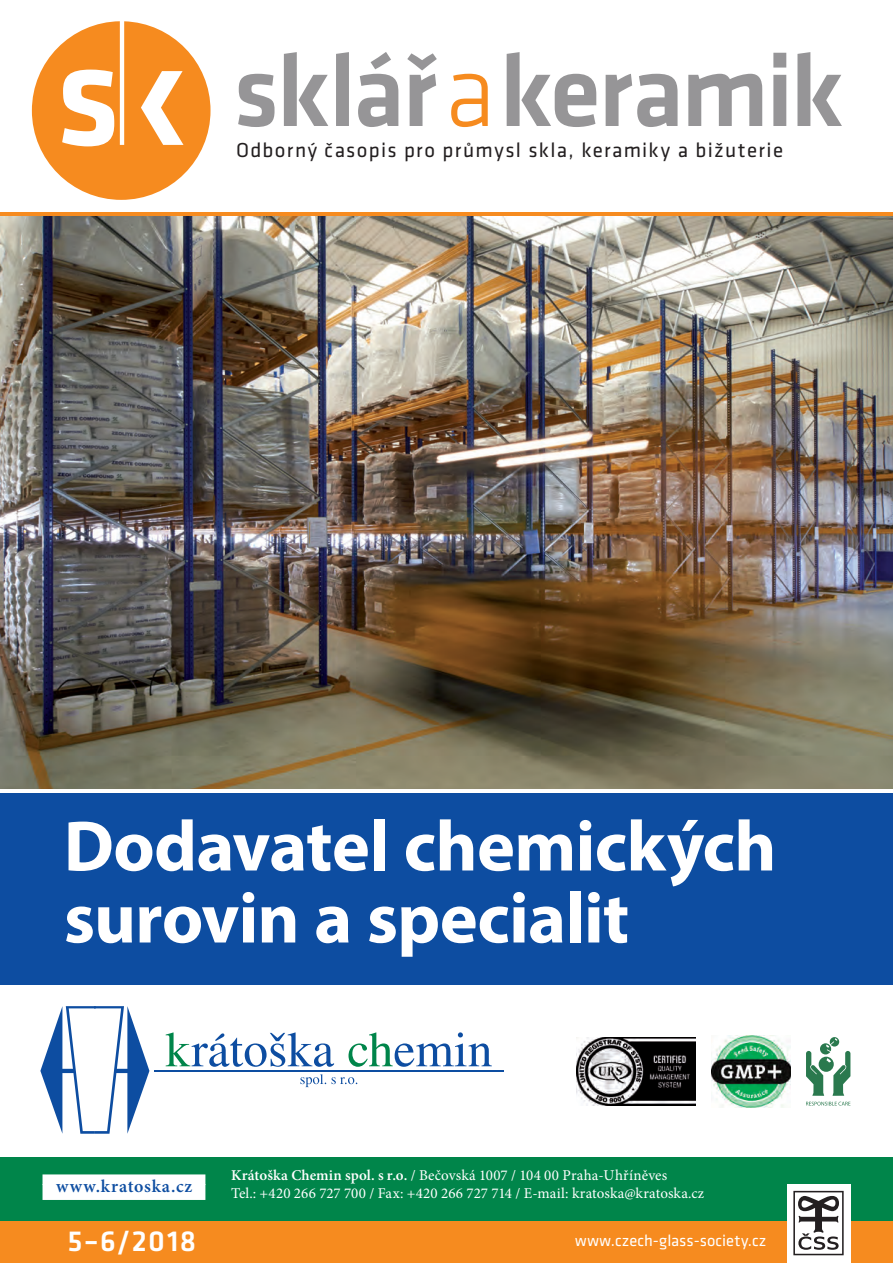
<style>
.page{position:relative;width:893px;height:1263px;background:#fff}
.page>*{position:absolute;margin:0;border:0;box-sizing:border-box;transform-origin:0 0}
.t1{font:700 72px/72px "Myriad Pro";letter-spacing:-.01em;color:#fff}
.t2{font:500 30px "Klavika Basic";color:#fff}
.t3{font:21px "Klavika Basic";letter-spacing:.06em;color:#231f20}
.t4{font:600 18px "Minion Pro";letter-spacing:.05em;color:#0d4da1}
.t5{font:16.5px "Klavika Basic";letter-spacing:.005em;color:#fff}
.t6{font:15px/18px "Minion Pro";letter-spacing:.01em;color:#fff}
.s1{color:#fff}
.s2{font-weight:600}
</style>
<div class="page">
<div style="left:0;top:213px;width:893px;height:1050px;background:#f68b1f"></div>
<svg style="left:32px;top:21px;width:179px;height:179px"></svg>
<svg style="left:238px;top:52px;width:604px;height:75px"></svg>
<svg style="left:451px;top:74px;width:37px;height:53px"></svg>
<div style="left:0;top:217px;width:893px;height:1003px;background:#fff"></div>
<div style="left:0;top:1157px;width:893px;height:63px;background:#00854a"></div>
<img style="left:0;top:217px;width:893px;height:572px">
<hr style="left:154px;top:1070px;width:349px;height:1px;background:#0d4da1">
<svg style="left:300px;top:1074px;width:26px;height:13px"></svg>
<svg style="left:332px;top:1077px;width:25px;height:7px"></svg>
<svg style="left:166px;top:1032px;width:326px;height:35px"></svg>
<svg style="left:40px;top:1007px;width:109px;height:127px"></svg>
<div style="left:0;top:793px;width:893px;height:191px;background:#0d4da1"></div>
<div style="left:43px;top:1174px;width:162px;height:26px;background:#fff"></div>
<img style="left:576px;top:1037px;width:120px;height:68px">
<img style="left:711px;top:1035px;width:80px;height:72px">
<svg style="left:806px;top:1037px;width:44px;height:59px"></svg>
<svg style="left:806px;top:1102px;width:44px;height:3px"></svg>
<div style="left:787px;top:1184px;width:63px;height:79px;background:#fff"></div>
<svg style="left:793px;top:1191px;width:51px;height:64px"></svg>
<h3 class="t3" style="left:236px;top:142px;width:549px">Odborný časopis pro průmysl skla, keramiky a bižuterie</h3>
<h1 class="t1" style="left:64px;top:816px;width:714px">Dodavatel chemických surovin a specialit</h1>
<p class="t4" style="left:43px;top:1179px;width:164px"><span class="s1">w</span>www.kratoska.cz<span class="s1">w</span></p>
<p class="t6" style="left:231px;top:1168px;width:475px"><span class="s2">Krátoška Chemin spol. s r.o.</span> / Bečovská 1007 / 104 00 Praha-Uhříněves<br>Tel.: +420 266 727 700 / Fax: +420 266 727 714 / E-mail: kratoska@kratoska.cz</p>
<h2 class="t2" style="left:67px;top:1229px;width:130px">5–6/2018</h2>
<p class="t5" style="left:575px;top:1234px;width:193px">www.czech-glass-society.cz</p>
</div>
